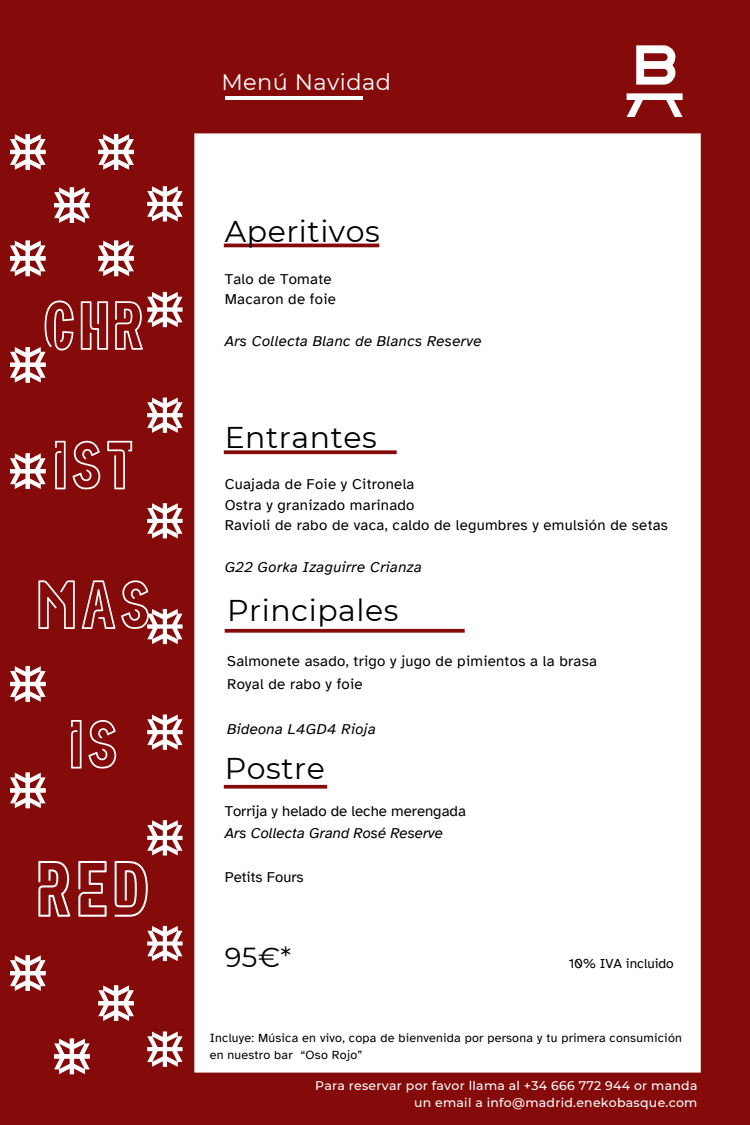
<style>
.page{position:relative;width:750px;height:1125px;background:#850b0b}
.page>*{position:absolute;margin:0;border:0;box-sizing:border-box;transform-origin:0 0}
.t1{font:69.62px "Neoneon";color:#fff}
.t2{font:60.75px "Neoneon";letter-spacing:.015em;color:#fff}
.t3{font:30px "Montserrat";letter-spacing:.02em;color:#000}
.t4{font:27.5px "Montserrat";color:#000}
.t5{font:22.5px "Montserrat";letter-spacing:.02em;color:#fff}
.t6{font:15px/20.6px "Atkinson Hyperlegible";letter-spacing:.02em;color:#000}
.t7{font:italic 15px "Atkinson Hyperlegible";letter-spacing:.02em;color:#000}
.t8{font:15px/21.9px "Atkinson Hyperlegible";color:#000}
.t9{font:13.75px "Atkinson Hyperlegible";color:#000}
.t10{font:12.5px/16.9px "Atkinson Hyperlegible";letter-spacing:.02em;color:#000}
.t11{font:500 12.5px/16.9px "Montserrat";letter-spacing:.02em;color:#fff;text-align:right}
.s1{font-style:italic}
</style>
<div class="page">
<svg style="left:10px;top:134px;width:36px;height:36px"></svg>
<svg style="left:10px;top:241px;width:36px;height:35px"></svg>
<svg style="left:10px;top:347px;width:36px;height:36px"></svg>
<svg style="left:10px;top:453px;width:36px;height:36px"></svg>
<svg style="left:10px;top:666px;width:36px;height:36px"></svg>
<svg style="left:10px;top:773px;width:36px;height:35px"></svg>
<svg style="left:10px;top:955px;width:36px;height:36px"></svg>
<svg style="left:54px;top:187px;width:36px;height:36px"></svg>
<svg style="left:54px;top:1039px;width:36px;height:35px"></svg>
<svg style="left:98px;top:134px;width:36px;height:36px"></svg>
<svg style="left:98px;top:241px;width:36px;height:35px"></svg>
<svg style="left:98px;top:985px;width:36px;height:36px"></svg>
<hr style="left:225px;top:96px;width:138px;height:4px;background:#fff">
<img style="left:147px;top:133px;width:554px;height:940px">
<svg style="left:627px;top:45px;width:56px;height:72px"></svg>
<svg style="left:225px;top:629px;width:240px;height:4px"></svg>
<h2 class="t2" style="left:44px;top:301px;width:106px">CHR</h2>
<h2 class="t2" style="left:55px;top:441px;width:85px">IST</h2>
<h2 class="t2" style="left:38px;top:580px;width:118px">MAS</h2>
<h2 class="t2" style="left:71px;top:720px;width:53px">IS</h2>
<h1 class="t1" style="left:38px;top:861px;width:118px">RED</h1>
<h5 class="t5" style="left:221px;top:68px;width:171px">Menú Navidad</h5>
<h3 class="t3" style="left:225px;top:213px;width:157px">Aperitivos</h3>
<h5 class="t6" style="left:225px;top:268px;width:113px">Talo de Tomate<br>Macaron de foie</h5>
<h5 class="t7" style="left:225px;top:331px;width:258px">Ars Collecta Blanc de Blancs Reserve</h5>
<h3 class="t3" style="left:225px;top:419px;width:154px">Entrantes</h3>
<h5 class="t6" style="left:225px;top:474px;width:445px">Cuajada de Foie y Citronela<br>Ostra y granizado marinado<br>Ravioli de rabo de vaca, caldo de legumbres y emulsión de setas</h5>
<h5 class="t7" style="left:225px;top:557px;width:199px">G22 Gorka Izaguirre Crianza</h5>
<h3 class="t3" style="left:227px;top:592px;width:173px">Principales</h3>
<h5 class="t6" style="left:227px;top:650px;width:371px;line-height:22.5px">Salmonete asado, trigo y jugo de pimientos a la brasa<br>Royal de rabo y foie</h5>
<h5 class="t7" style="left:227px;top:720px;width:150px">Bideona L4GD4 Rioja</h5>
<h3 class="t3" style="left:225px;top:750px;width:102px">Postre</h3>
<h5 class="t8" style="left:225px;top:800px;width:243px">Torrija y helado de leche merengada<br><span class="s1">Ars Collecta Grand Rosé Reserve</span></h5>
<h5 class="t8" style="left:225px;top:866px;width:80px">Petits Fours</h5>
<h3 class="t4" style="left:225px;top:941px;width:68px">95€*</h3>
<p class="t9" style="left:569px;top:955px;width:107px">10% IVA incluido</p>
<p class="t10" style="left:210px;top:1029px;width:474px">Incluye: Música en vivo, copa de bienvenida por persona y tu primera consumición en nuestro bar “Oso Rojo”</p>
<h6 class="t11" style="left:315px;top:1077px;width:384px">Para reservar por favor llama al +34 666 772 944 or manda un email a info@madrid.enekobasque.com</h6>
</div>
